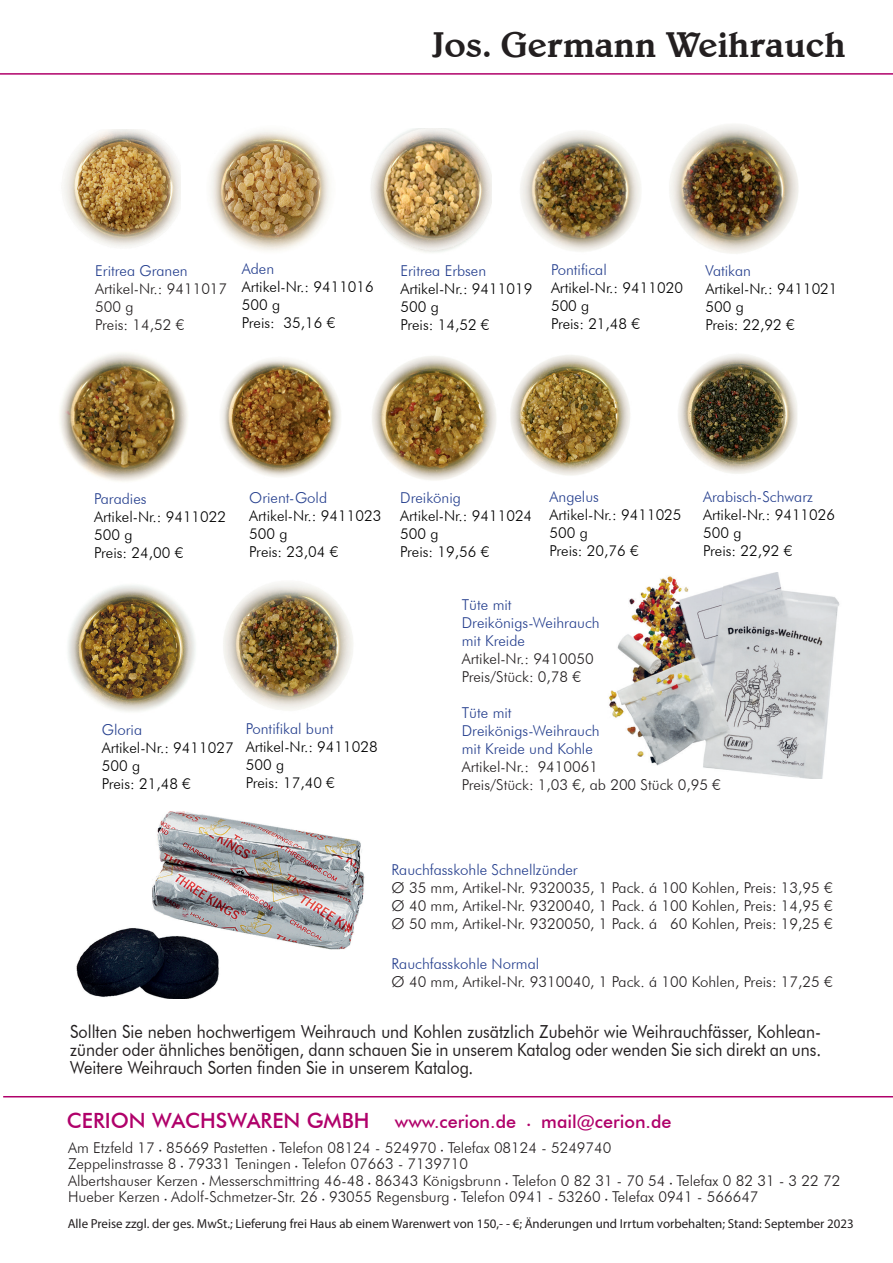
<style>
.page{position:relative;width:893px;height:1263px;background:#fff}
.page>*{position:absolute;margin:0;border:0;box-sizing:border-box;transform-origin:0 0}
.t1{font:500 36px "Belwe";color:#231f20}
.t2{font:18px/18px "Futura BT";color:#231f20;text-align:justify;scale:.9 1}
.t3{font:500 18px "Futura BT";color:#b0016a}
.t4{font:300 15px/18px "Futura BT";color:#231f20}
.t5{font:300 15px/18px "Futura BT";color:#000}
.t6{font:300 15px/18px "Futura BT";color:#253f8e}
.t7{font:13.05px "Myriad Pro";color:#231f20}
.s1{font-size:21px}
.s2{font-family:"Myriad Pro";font-weight:400;font-size:12px}
.s3{font-family:"Myriad Pro";font-weight:400;font-size:9px}
</style>
<div class="page">
<img style="left:609px;top:572px;width:231px;height:206px">
<hr style="left:0;top:73px;width:893px;height:2px;background:#b0016a">
<hr style="left:3px;top:1096px;width:890px;height:1px;background:#b0016a">
<img style="left:76px;top:811px;width:289px;height:188px">
<img style="left:372px;top:356px;width:124px;height:125px">
<img style="left:510px;top:355px;width:120px;height:121px">
<img style="left:678px;top:354px;width:119px;height:120px">
<img style="left:68px;top:585px;width:127px;height:127px">
<img style="left:223px;top:582px;width:130px;height:129px">
<img style="left:520px;top:131px;width:121px;height:121px">
<img style="left:670px;top:124px;width:129px;height:130px">
<img style="left:60px;top:353px;width:128px;height:129px">
<img style="left:221px;top:359px;width:120px;height:118px">
<img style="left:64px;top:129px;width:117px;height:118px">
<img style="left:371px;top:129px;width:121px;height:124px">
<img style="left:210px;top:130px;width:120px;height:121px">
<h1 class="t1" style="left:431px;top:24px;width:416px">Jos. Germann Weihrauch</h1>
<p class="t6" style="left:95px;top:262px;width:94px">Eritrea Granen</p>
<p class="t4" style="left:95px;top:280px;width:133px">Artikel-Nr.: 9411017<br>500 g<br>Preis: 14,52 €</p>
<p class="t6" style="left:242px;top:260px;width:34px">Aden</p>
<p class="t5" style="left:242px;top:278px;width:133px">Artikel-Nr.: 9411016<br>500 g<br>Preis: 35,16 €</p>
<p class="t6" style="left:400px;top:262px;width:87px">Eritrea Erbsen</p>
<p class="t5" style="left:400px;top:280px;width:133px">Artikel-Nr.: 9411019<br>500 g<br>Preis: 14,52 €</p>
<p class="t6" style="left:551px;top:261px;width:57px">Pontifical</p>
<p class="t5" style="left:551px;top:279px;width:133px">Artikel-Nr.: 9411020<br>500 g<br>Preis: 21,48 €</p>
<p class="t6" style="left:706px;top:261px;width:47px">Vatikan</p>
<p class="t5" style="left:706px;top:279px;width:133px">Artikel-Nr.: 9411021<br>500 g<br>Preis: 22,92 €</p>
<p class="t6" style="left:94px;top:489px;width:54px">Paradies</p>
<p class="t5" style="left:94px;top:507px;width:133px">Artikel-Nr.: 9411022<br>500 g<br>Preis: 24,00 €</p>
<p class="t6" style="left:249px;top:488px;width:79px">Orient-Gold</p>
<p class="t5" style="left:249px;top:506px;width:133px">Artikel-Nr.: 9411023<br>500 g<br>Preis: 23,04 €</p>
<p class="t6" style="left:102px;top:720px;width:42px">Gloria</p>
<p class="t5" style="left:102px;top:738px;width:133px">Artikel-Nr.: 9411027<br>500 g<br>Preis: 21,48 €</p>
<p class="t6" style="left:246px;top:719px;width:89px">Pontifikal bunt</p>
<p class="t5" style="left:246px;top:737px;width:133px">Artikel-Nr.: 9411028<br>500 g<br>Preis: 17,40 €</p>
<p class="t6" style="left:400px;top:489px;width:62px">Dreikönig</p>
<p class="t5" style="left:400px;top:507px;width:133px">Artikel-Nr.: 9411024<br>500 g<br>Preis: 19,56 €</p>
<p class="t6" style="left:550px;top:488px;width:51px">Angelus</p>
<p class="t5" style="left:550px;top:506px;width:133px">Artikel-Nr.: 9411025<br>500 g<br>Preis: 20,76 €</p>
<p class="t6" style="left:703px;top:487px;width:111px">Arabisch-Schwarz</p>
<p class="t5" style="left:703px;top:505px;width:133px">Artikel-Nr.: 9411026<br>500 g<br>Preis: 22,92 €</p>
<p class="t6" style="left:462px;top:596px;width:139px">Tüte mit<br>Dreikönigs-Weihrauch mit Kreide</p>
<p class="t4" style="left:462px;top:650px;width:133px">Artikel-Nr.: 9410050<br>Preis/Stück: 0,78 €</p>
<p class="t6" style="left:462px;top:704px;width:139px">Tüte mit<br>Dreikönigs-Weihrauch mit Kreide und Kohle</p>
<p class="t4" style="left:462px;top:758px;width:261px">Artikel-Nr.: 9410061<br>Preis/Stück: 1,03 €, ab 200 Stück 0,95 €</p>
<p class="t6" style="left:392px;top:861px;width:188px">Rauchfasskohle Schnellzünder</p>
<p class="t4" style="left:392px;top:879px;width:443px;text-align:justify">Ø 35 mm, Artikel-Nr. 9320035, 1 Pack. á 100 Kohlen, Preis: 13,95 € Ø 40 mm, Artikel-Nr. 9320040, 1 Pack. á 100 Kohlen, Preis: 14,95 € Ø 50 mm, Artikel-Nr. 9320050, 1 Pack. á 60 Kohlen, Preis: 19,25 €</p>
<p class="t6" style="left:392px;top:954px;width:149px">Rauchfasskohle Normal</p>
<p class="t4" style="left:392px;top:972px;width:443px">Ø 40 mm, Artikel-Nr. 9310040, 1 Pack. á 100 Kohlen, Preis: 17,25 €</p>
<p class="t2" style="left:70px;top:1023px;width:836px">Sollten Sie neben hochwertigem Weihrauch und Kohlen zusätzlich Zubehör wie Weihrauchfässer, Kohlean&shy;zünder oder ähnliches benötigen, dann schauen Sie in unserem Katalog oder wenden Sie sich direkt an uns.<br>Weitere Weihrauch Sorten finden Sie in unserem Katalog.</p>
<p class="t3" style="left:67px;top:1111px;width:606px"><span class="s1">CERION WACHSWAREN GMBH</span> www.cerion.de <span class="s2">•</span> mail@cerion.de</p>
<p class="t4" style="left:68px;top:1139px;width:774px;line-height:16.5px">Am Etzfeld 17 <span class="s3">•</span> 85669 Pastetten <span class="s3">•</span> Telefon 08124 - 524970 <span class="s3">•</span> Telefax 08124 - 5249740<br>Zeppelinstrasse 8 <span class="s3">•</span> 79331 Teningen <span class="s3">•</span> Telefon 07663 - 7139710<br>Albertshauser Kerzen <span class="s3">•</span> Messerschmittring 46-48 <span class="s3">•</span> 86343 Königsbrunn <span class="s3">•</span> Telefon 0 82 31 - 70 54 <span class="s3">•</span> Telefax 0 82 31 - 3 22 72<br>Hueber Kerzen <span class="s3">•</span> Adolf-Schmetzer-Str. 26 <span class="s3">•</span> 93055 Regensburg <span class="s3">•</span> Telefon 0941 - 53260 <span class="s3">•</span> Telefax 0941 - 566647</p>
<p class="t7" style="left:68px;top:1216px;width:787px">Alle Preise zzgl. der ges. MwSt.; Lieferung frei Haus ab einem Warenwert von 150,- - €; Änderungen und Irrtum vorbehalten; Stand: September 2023</p>
</div>
